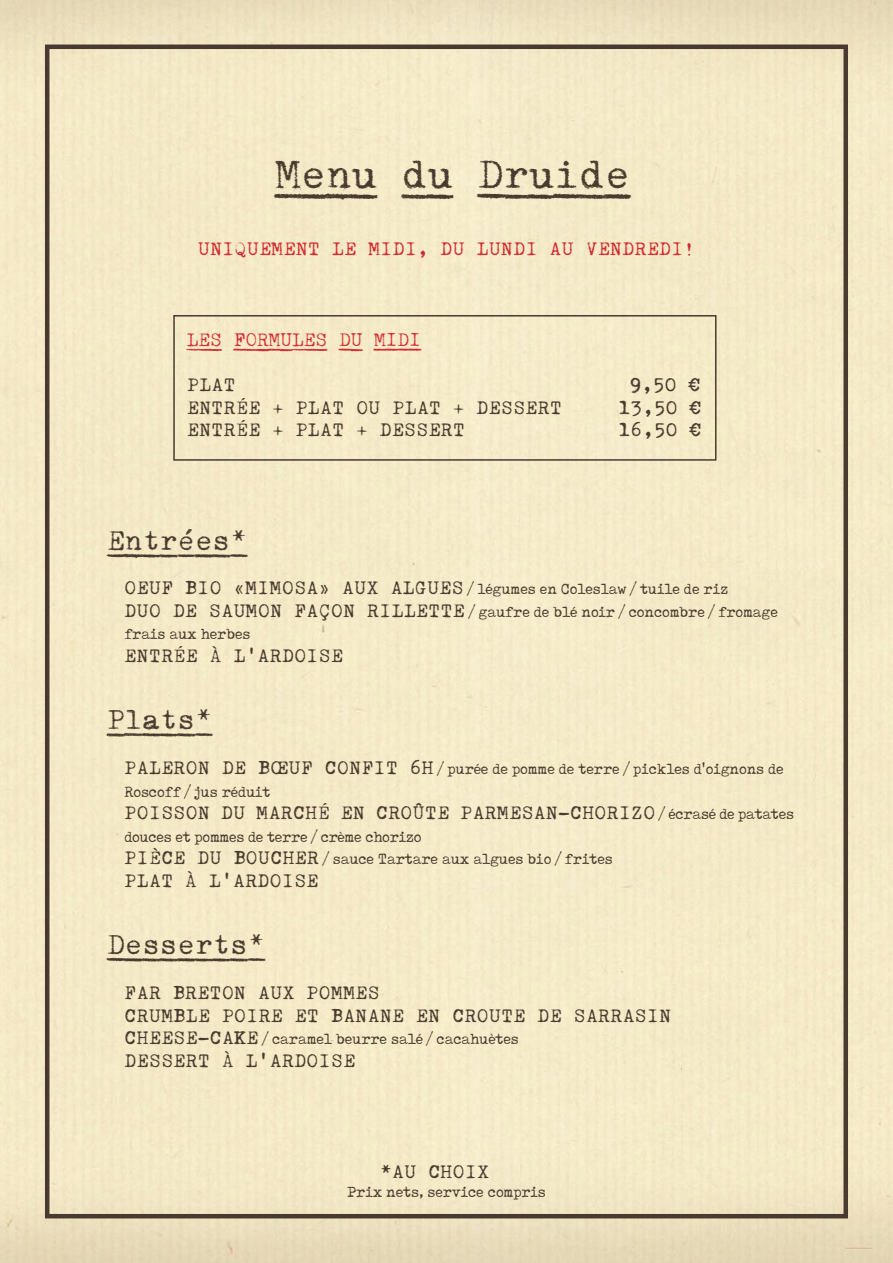
<style>
.page{position:relative;width:893px;height:1263px;background:#fff}
.page>*{position:absolute;margin:0;border:0;box-sizing:border-box;transform-origin:0 0}
.t1{font:39px "Swissa Piccola Underlined";color:#483a2e}
.t2{font:27px "Swissa Piccola Underlined";color:#483a2e}
.t3{font:18px/22.5px "Swissa Piccola";letter-spacing:.03em;color:#483a2e}
.t4{font:18px "Swissa Piccola";letter-spacing:.03em;color:#d22b31}
.t5{font:18px "Swissa Piccola Underlined";color:#d22b31}
.t6{font:16.5px/22.5px "Tox Typewriter";color:#483a2e}
.s1{font-family:"Swissa Piccola";font-size:18px}
.s2{font-family:"Tox Typewriter";font-size:16.5px}
</style>
<div class="page">
<div style="left:45px;top:45px;width:803px;height:1173px;border:4px solid #483a2e"></div>
<div style="left:173px;top:315px;width:543px;height:146px;border:2px solid #483a2e"></div>
<h1 class="t1" style="left:275px;top:152px;width:356px">Menu du Druide</h1>
<p class="t4" style="left:198px;top:238px;width:498px">UNIQUEMENT LE MIDI, DU LUNDI AU VENDREDI!</p>
<p class="t5" style="left:187px;top:330px;width:235px">LES FORMULES DU MIDI</p>
<p class="t3" style="left:187px;top:375px;width:50px">PLAT</p>
<p class="t3" style="left:630px;top:375px;width:72px">9,50 €</p>
<p class="t3" style="left:187px;top:397px;width:376px">ENTRÉE + PLAT OU PLAT + DESSERT</p>
<p class="t3" style="left:619px;top:397px;width:83px">13,50 €</p>
<p class="t3" style="left:187px;top:420px;width:279px">ENTRÉE + PLAT + DESSERT</p>
<p class="t3" style="left:619px;top:420px;width:83px">16,50 €</p>
<h2 class="t2" style="left:107px;top:525px;width:142px">Entrées*</h2>
<p class="t6" style="left:124px;top:577px;width:655px"><span class="s1">OEUF BIO «MIMOSA» AUX ALGUES</span> / légumes en Coleslaw / tuile de riz<br><span class="s1">DUO DE SAUMON FAÇON RILLETTE</span> / gaufre de blé noir / concombre / fromage frais aux herbes</p>
<p class="t3" style="left:125px;top:645px;width:220px">ENTRÉE À L'ARDOISE</p>
<h2 class="t2" style="left:107px;top:704px;width:107px">Plats*</h2>
<p class="t6" style="left:124px;top:757px;width:661px"><span class="s1">PALERON DE BŒUF CONFIT 6H</span> / purée de pomme de terre / pickles d'oignons de<br>Roscoff / jus réduit</p>
<p class="t3" style="left:125px;top:803px;width:671px">POISSON DU MARCHÉ EN CROÛTE PARMESAN-CHORIZO <span class="s2">/ écrasé de patates</span></p>
<p class="t6" style="left:124px;top:825px;width:490px">douces et pommes de terre / crème chorizo<br><span class="s1">PIÈCE DU BOUCHER</span> / sauce Tartare aux algues bio / frites</p>
<p class="t3" style="left:125px;top:870px;width:195px">PLAT À L'ARDOISE</p>
<h2 class="t2" style="left:107px;top:929px;width:159px">Desserts*</h2>
<p class="t3" style="left:125px;top:983px;width:548px">FAR BRETON AUX POMMES<br>CRUMBLE POIRE ET BANANE EN CROUTE DE SARRASIN</p>
<p class="t6" style="left:125px;top:1027px;width:396px"><span class="s1">CHEESE-CAKE</span> / caramel beurre salé / cacahuètes</p>
<p class="t3" style="left:125px;top:1050px;width:232px">DESSERT À L’ARDOISE</p>
<p class="t3" style="left:380px;top:1162px;width:110px">*AU CHOIX</p>
<p class="t6" style="left:347px;top:1180px;width:200px">Prix nets, service compris</p>
</div>
